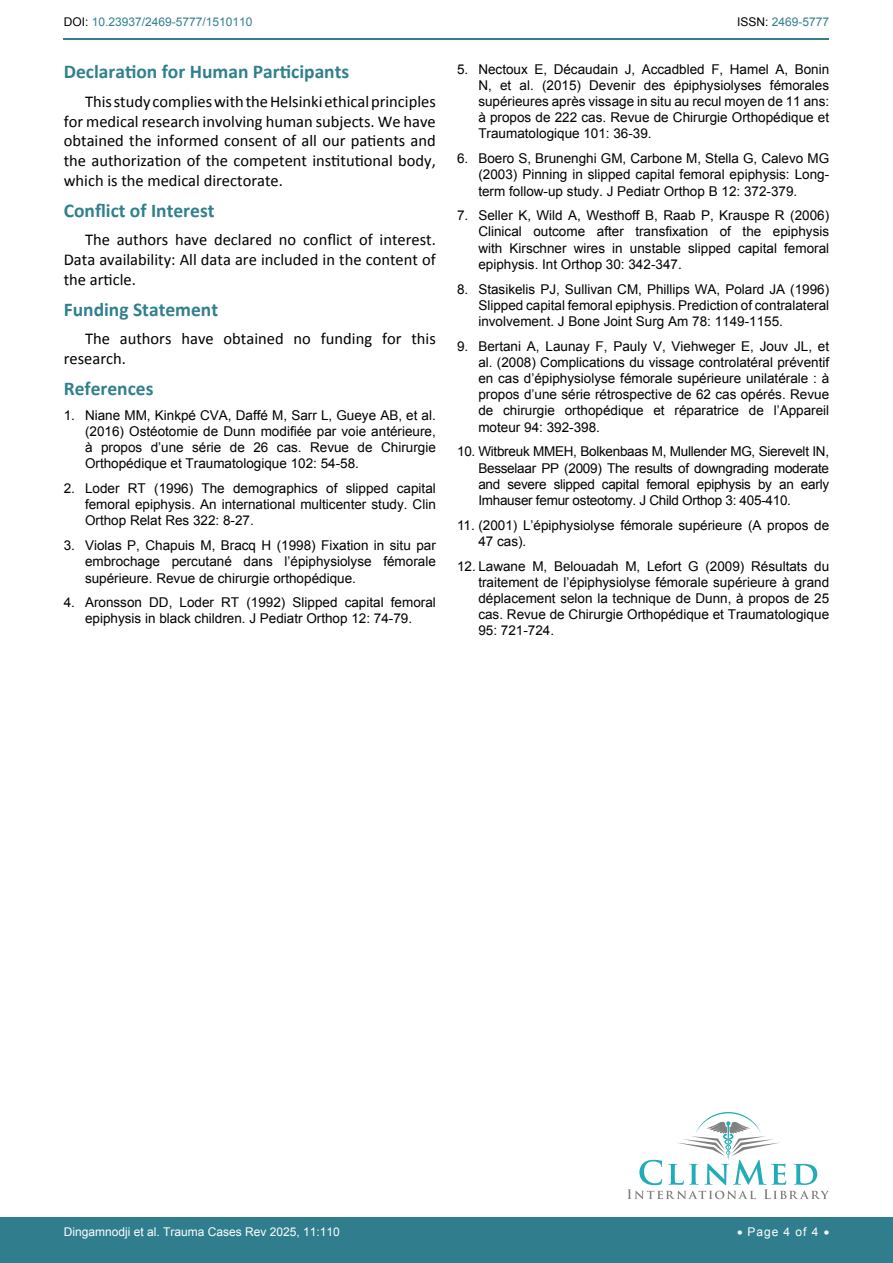
<style>
.page{position:relative;width:893px;height:1263px;background:#fff}
.page>*{position:absolute;margin:0;border:0;box-sizing:border-box;transform-origin:0 0}
.t1{font:700 19.5px "Calibri";color:#30808d}
.t2{font:16.5px/19.8px "Calibri";color:#000;text-align:justify}
.t3{font:13.5px/16.2px "Arial";color:#000;text-align:justify}
.t4{font:12px "Arial";color:#fff}
.t5{font:12px "Arial";color:#30808d}
.s1{color:#000}
</style>
<div class="page">
<div style="left:0;top:1217px;width:893px;height:46px;background:#307d8d"></div>
<hr style="left:64px;top:38px;width:765px;height:2px;background:#30808d">
<svg style="left:627px;top:1112px;width:202px;height:87px"></svg>
<p class="t5" style="left:64px;top:14px;width:190px"><span class="s1">DOI:</span> 10.23937/2469-5777/1510110</p>
<p class="t5" style="left:737px;top:14px;width:94px"><span class="s1">ISSN:</span> 2469-5777</p>
<h1 class="t1" style="left:64px;top:59px;width:287px">Declaration for Human Participants</h1>
<p class="t2" style="left:64px;top:91px;width:374px;text-indent:21px">This study complies with the Helsinki ethical principles for medical research involving human subjects. We have obtained the informed consent of all our patients and the authorization of the competent institutional body, which is the medical directorate.</p>
<h1 class="t1" style="left:64px;top:198px;width:152px">Conflict of Interest</h1>
<p class="t2" style="left:64px;top:230px;width:374px;text-indent:21px">The authors have declared no conflict of interest.<br>Data availability: All data are included in the content of the article.</p>
<h1 class="t1" style="left:64px;top:297px;width:156px">Funding Statement</h1>
<p class="t2" style="left:64px;top:329px;width:374px;text-indent:21px">The authors have obtained no funding for this research.</p>
<h1 class="t1" style="left:64px;top:376px;width:91px">References</h1>
<p class="t3" style="left:85px;top:407px;width:352px;text-indent:-21px">1. Niane MM, Kinkpé CVA, Daffé M, Sarr L, Gueye AB, et al. (2016) Ostéotomie de Dunn modifiée par voie antérieure, à propos d’une série de 26 cas. Revue de Chirurgie Orthopédique et Traumatologique 102: 54-58.</p>
<p class="t3" style="left:85px;top:480px;width:352px;text-indent:-21px">2. Loder RT (1996) The demographics of slipped capital femoral epiphysis. An international multicenter study. Clin Orthop Relat Res 322: 8-27.</p>
<p class="t3" style="left:85px;top:537px;width:352px;text-indent:-21px">3. Violas P, Chapuis M, Bracq H (1998) Fixation in situ par embrochage percutané dans l’épiphysiolyse fémorale supérieure. Revue de chirurgie orthopédique.</p>
<p class="t3" style="left:64px;top:594px;width:374px;text-align:center">4. Aronsson DD, Loder RT (1992) Slipped capital femoral epiphysis in black children. J Pediatr Orthop 12: 74-79.</p>
<p class="t3" style="left:478px;top:61px;width:352px;text-indent:-21px">5. Nectoux E, Décaudain J, Accadbled F, Hamel A, Bonin N, et al. (2015) Devenir des épiphysiolyses fémorales supérieures après vissage in situ au recul moyen de 11 ans: à propos de 222 cas. Revue de Chirurgie Orthopédique et Traumatologique 101: 36-39.</p>
<p class="t3" style="left:478px;top:150px;width:352px;text-indent:-21px">6. Boero S, Brunenghi GM, Carbone M, Stella G, Calevo MG (2003) Pinning in slipped capital femoral epiphysis: Long&shy;term follow-up study. J Pediatr Orthop B 12: 372-379.</p>
<p class="t3" style="left:478px;top:208px;width:352px;text-indent:-21px">7. Seller K, Wild A, Westhoff B, Raab P, Krauspe R (2006)<br>Clinical outcome after transfixation of the epiphysis with Kirschner wires in unstable slipped capital femoral epiphysis. Int Orthop 30: 342-347.</p>
<p class="t3" style="left:478px;top:281px;width:352px;text-indent:-21px">8. Stasikelis PJ, Sullivan CM, Phillips WA, Polard JA (1996)<br>Slipped capital femoral epiphysis. Prediction of contralateral involvement. J Bone Joint Surg Am 78: 1149-1155.</p>
<p class="t3" style="left:478px;top:338px;width:352px;text-indent:-21px">9. Bertani A, Launay F, Pauly V, Viehweger E, Jouv JL, et al. (2008) Complications du vissage controlatéral préventif en cas d’épiphysiolyse fémorale supérieure unilatérale : à propos d’une série rétrospective de 62 cas opérés. Revue de chirurgie orthopédique et réparatrice de l’Appareil moteur 94: 392-398.</p>
<p class="t3" style="left:478px;top:444px;width:352px;text-indent:-21px">10. Witbreuk MMEH, Bolkenbaas M, Mullender MG, Sierevelt IN, Besselaar PP (2009) The results of downgrading moderate and severe slipped capital femoral epiphysis by an early Imhauser femur osteotomy. J Child Orthop 3: 405-410.</p>
<p class="t3" style="left:478px;top:517px;width:352px;text-indent:-21px">11. (2001) L’épiphysiolyse fémorale supérieure (A propos de<br>47 cas).</p>
<p class="t3" style="left:478px;top:558px;width:352px;text-indent:-21px">12. Lawane M, Belouadah M, Lefort G (2009) Résultats du traitement de l’épiphysiolyse fémorale supérieure à grand déplacement selon la technique de Dunn, à propos de 25 cas. Revue de Chirurgie Orthopédique et Traumatologique 95: 721-724.</p>
<p class="t4" style="left:64px;top:1223px;width:278px">Dingamnodji et al. Trauma Cases Rev 2025, 11:110</p>
<p class="t4" style="left:737px;top:1223px;width:94px">• Page 4 of 4 •</p>
</div>
